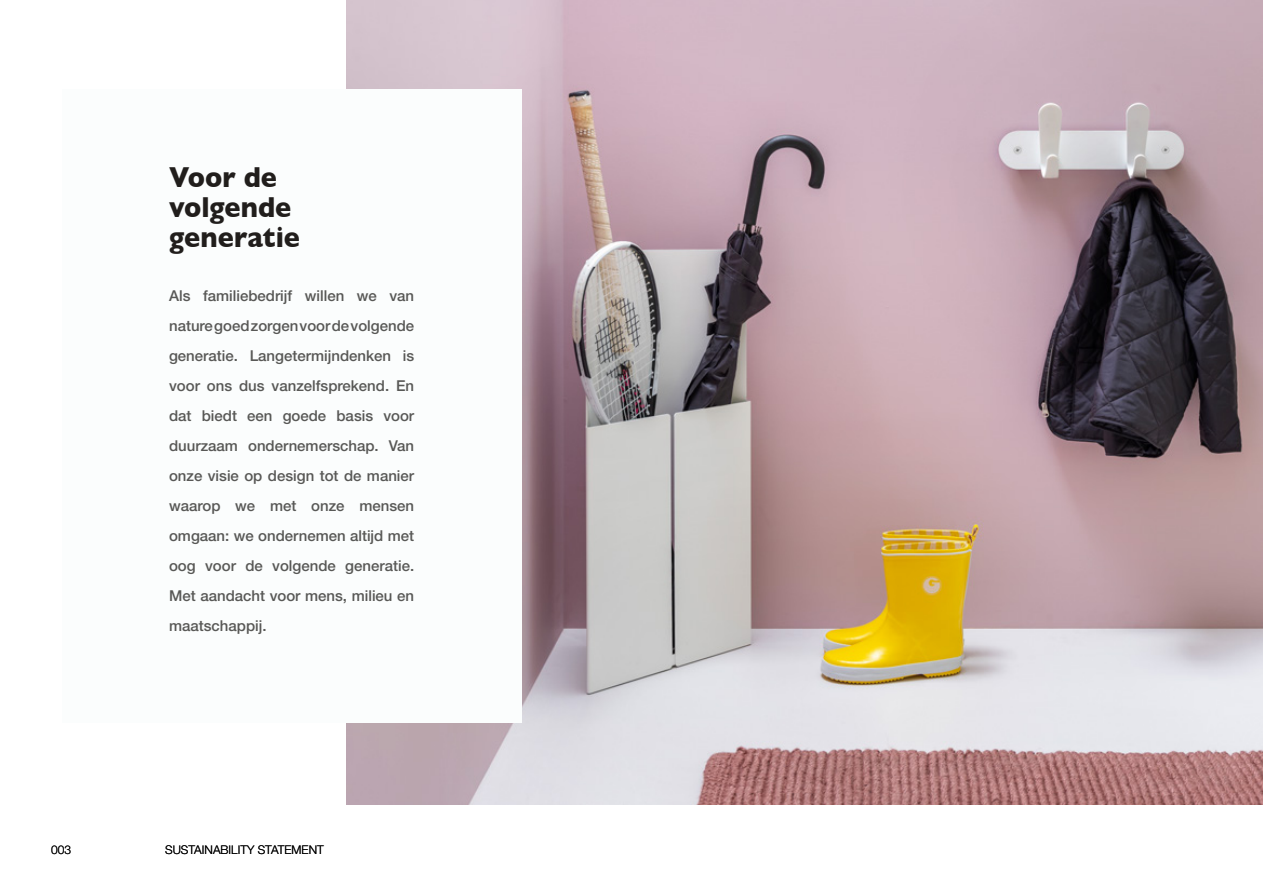
<style>
.page{position:relative;width:1263px;height:893px;background:#fff}
.page>*{position:absolute;margin:0;border:0;box-sizing:border-box;transform-origin:0 0}
.t1{font:700 29.4px/29.8px "Gill Sans";color:#211e1c;scale:.92 1}
.t2{font:500 15px/30px "Helvetica Neue";color:#585856;text-align:justify}
.t3{font:300 12px "Helvetica Neue";color:#000}
</style>
<div class="page">
<img style="left:346px;top:0;width:917px;height:804px">
<div style="left:62px;top:89px;width:460px;height:634px;background:#fbfdfd"></div>
<h1 class="t1" style="left:169px;top:161px;width:144px">Voor de volgende generatie</h1>
<p class="t2" style="left:169px;top:280px;width:247px">Als familiebedrijf willen we van nature goed zorgen voor de volgende generatie. Langetermijndenken is voor ons dus vanzelfsprekend. En dat biedt een goede basis voor duurzaam ondernemerschap. Van onze visie op design tot de manier waarop we met onze mensen omgaan: we ondernemen altijd met oog voor de volgende generatie.<br>Met aandacht voor mens, milieu en maatschappij.</p>
<p class="t3" style="left:51px;top:840px;width:22px">003</p>
<p class="t3" style="left:165px;top:840px;width:160px">SUSTAINABILITY STATEMENT</p>
</div>
